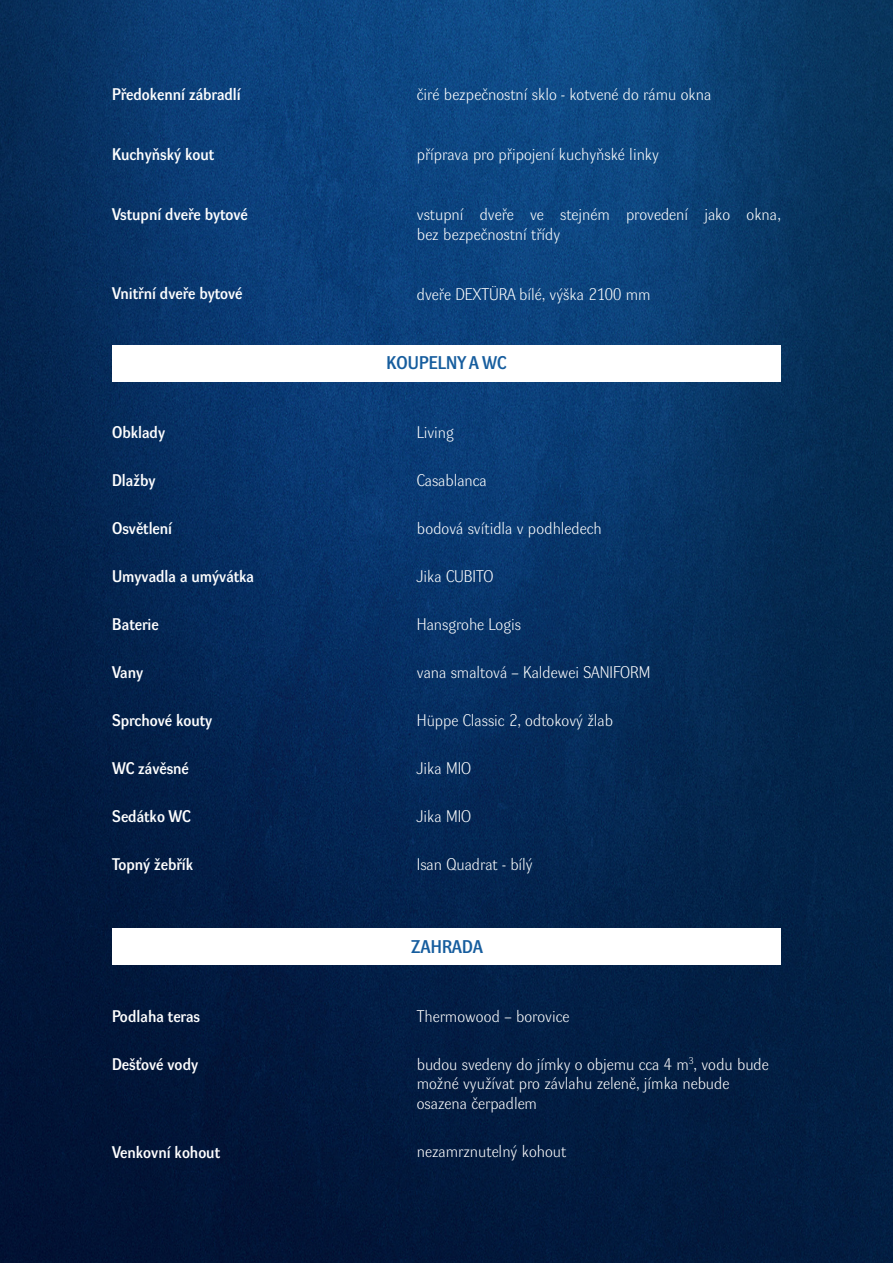
<style>
.page{position:relative;width:893px;height:1263px;background:#fff}
.page>*{position:absolute;margin:0;border:0;box-sizing:border-box;transform-origin:0 0}
.t1{font:700 18px "Dyna Grotesk L";letter-spacing:.015em;color:#165d9e}
.t2{font:16.5px/19.8px "Dyna Grotesk L";color:#fff}
.t3{font:700 16.5px "Dyna Grotesk L";color:#fff}
</style>
<div class="page">
<img style="left:0;top:0;width:893px;height:1263px">
<div style="left:112px;top:345px;width:669px;height:37px;background:#fff"></div>
<div style="left:112px;top:928px;width:669px;height:37px;background:#fff"></div>
<p class="t3" style="left:112px;top:84px;width:130px">Předokenní zábradlí</p>
<p class="t2" style="left:417px;top:85px;width:296px">čiré bezpečnostní sklo - kotvené do rámu okna</p>
<p class="t3" style="left:112px;top:144px;width:104px">Kuchyňský kout</p>
<p class="t2" style="left:417px;top:145px;width:244px">příprava pro připojení kuchyňské linky</p>
<p class="t3" style="left:112px;top:204px;width:137px">Vstupní dveře bytové</p>
<p class="t2" style="left:417px;top:205px;width:365px">vstupní dveře ve stejném provedení jako okna, bez bezpečnostní třídy</p>
<p class="t3" style="left:112px;top:284px;width:132px">Vnitřní dveře bytové</p>
<p class="t2" style="left:417px;top:285px;width:235px">dveře DEXTÜRA bílé, výška 2100 mm</p>
<p class="t1" style="left:386px;top:352px;width:121px">KOUPELNY A WC</p>
<p class="t3" style="left:112px;top:422px;width:54px">Obklady</p>
<p class="t3" style="left:112px;top:470px;width:45px">Dlažby</p>
<p class="t3" style="left:112px;top:518px;width:62px">Osvětlení</p>
<p class="t3" style="left:112px;top:566px;width:144px">Umyvadla a umývátka</p>
<p class="t3" style="left:112px;top:614px;width:48px">Baterie</p>
<p class="t3" style="left:112px;top:662px;width:33px">Vany</p>
<p class="t3" style="left:112px;top:710px;width:102px">Sprchové kouty</p>
<p class="t3" style="left:112px;top:758px;width:78px">WC závěsné</p>
<p class="t3" style="left:112px;top:806px;width:80px">Sedátko WC</p>
<p class="t3" style="left:112px;top:854px;width:83px">Topný žebřík</p>
<p class="t2" style="left:417px;top:423px;width:39px">Living</p>
<p class="t2" style="left:417px;top:471px;width:71px">Casablanca</p>
<p class="t2" style="left:417px;top:519px;width:186px">bodová svítidla v podhledech</p>
<p class="t2" style="left:417px;top:567px;width:78px">Jika CUBITO</p>
<p class="t2" style="left:417px;top:615px;width:106px">Hansgrohe Logis</p>
<p class="t2" style="left:417px;top:663px;width:235px">vana smaltová – Kaldewei SANIFORM</p>
<p class="t2" style="left:417px;top:711px;width:198px">Hüppe Classic 2, odtokový žlab</p>
<p class="t2" style="left:417px;top:759px;width:56px">Jika MIO</p>
<p class="t2" style="left:417px;top:807px;width:56px">Jika MIO</p>
<p class="t2" style="left:417px;top:855px;width:117px">Isan Quadrat - bílý</p>
<p class="t1" style="left:411px;top:936px;width:73px">ZAHRADA</p>
<p class="t3" style="left:112px;top:1006px;width:90px">Podlaha teras</p>
<p class="t3" style="left:112px;top:1054px;width:88px">Dešťové vody</p>
<p class="t3" style="left:112px;top:1142px;width:109px">Venkovní kohout</p>
<p class="t2" style="left:417px;top:1006px;width:154px">Thermowood – borovice</p>
<p class="t2" style="left:417px;top:1054px;width:353px">budou svedeny do jímky o objemu cca 4 m<sup>3</sup>, vodu bude možné využívat pro závlahu zeleně, jímka nebude osazena čerpadlem</p>
<p class="t2" style="left:417px;top:1142px;width:151px">nezamrznutelný kohout</p>
</div>
